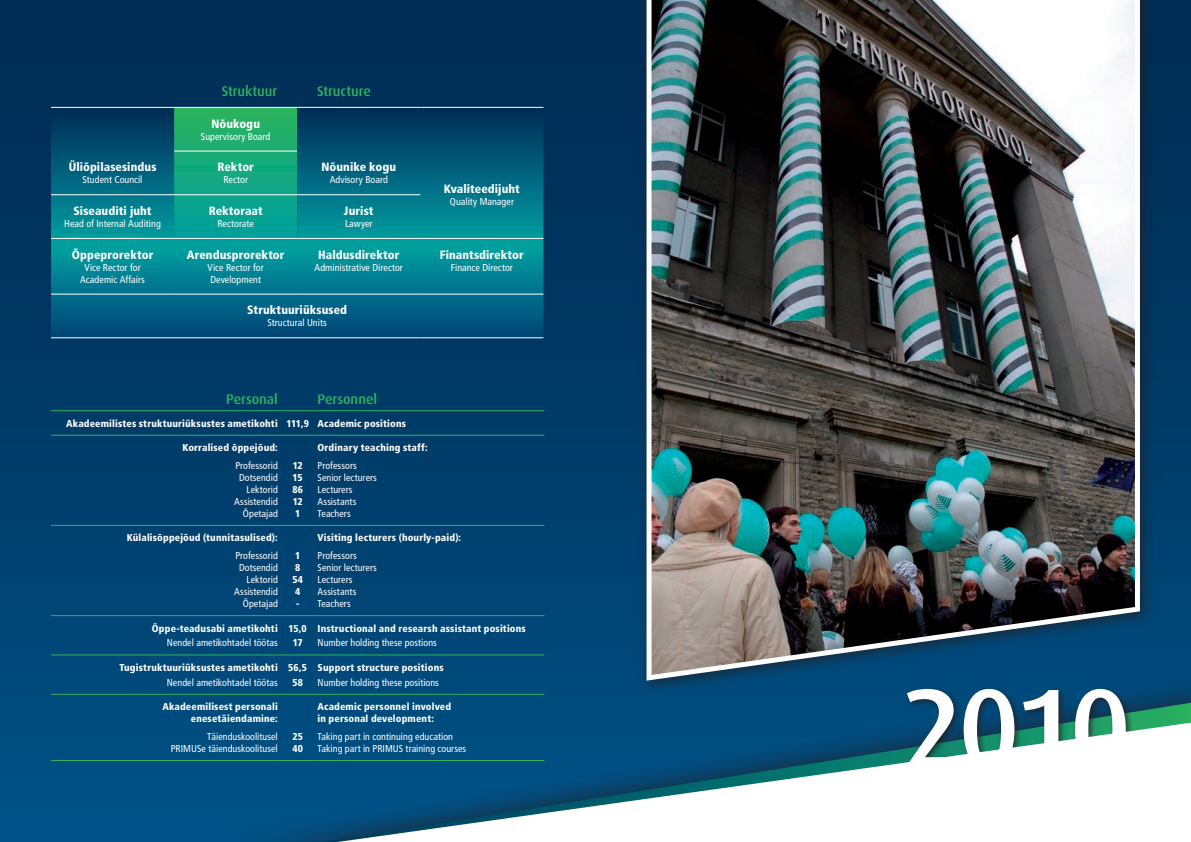
<style>
.page{position:relative;width:1191px;height:842px;background:#fff}
.page>*{position:absolute;margin:0;border:0;box-sizing:border-box;transform-origin:0 0}
.t1{font:500 14px "Dax";letter-spacing:-.005em;color:#2cb45d}
.t2{font:900 condensed 12px "Frutiger LT Std";letter-spacing:.005em;color:#fff}
.t3{font:condensed 10px/12px "Frutiger LT Std";letter-spacing:.005em;color:#fff}
.t4{font:900 condensed 10px/12px "Frutiger LT Std";letter-spacing:.015em;color:#fff;text-align:center}
</style>
<div class="page">
<div style="left:0;top:0;width:1191px;height:842px;background:linear-gradient(to bottom,#002a50,#005184)"></div>
<div style="left:208px;top:671px;width:983px;height:171px;background:#004b7c"></div>
<svg style="left:323px;top:703px;width:868px;height:139px"></svg>
<div style="left:636px;top:0;width:518px;height:694px;background:#231f20;opacity:.75"></div>
<img style="left:644px;top:0;width:498px;height:683px">
<hr style="left:51px;top:435px;width:227px;height:1px;background:#2cb45d">
<hr style="left:278px;top:435px;width:39px;height:1px;background:#2cb45d">
<hr style="left:317px;top:435px;width:227px;height:1px;background:#2cb45d">
<hr style="left:51px;top:525px;width:227px;height:1px;background:#2cb45d">
<hr style="left:278px;top:525px;width:39px;height:1px;background:#2cb45d">
<hr style="left:317px;top:525px;width:227px;height:1px;background:#2cb45d">
<hr style="left:51px;top:615px;width:227px;height:1px;background:#2cb45d">
<hr style="left:278px;top:615px;width:39px;height:1px;background:#2cb45d">
<hr style="left:317px;top:615px;width:227px;height:1px;background:#2cb45d">
<hr style="left:51px;top:654px;width:227px;height:1px;background:#2cb45d">
<hr style="left:278px;top:654px;width:39px;height:1px;background:#2cb45d">
<hr style="left:317px;top:654px;width:227px;height:1px;background:#2cb45d">
<hr style="left:51px;top:694px;width:227px;height:1px;background:#2cb45d">
<hr style="left:278px;top:694px;width:39px;height:1px;background:#2cb45d">
<hr style="left:317px;top:694px;width:227px;height:1px;background:#2cb45d">
<hr style="left:51px;top:760px;width:227px;height:1px;background:#2cb45d">
<hr style="left:278px;top:760px;width:39px;height:1px;background:#2cb45d">
<hr style="left:317px;top:760px;width:227px;height:1px;background:#2cb45d">
<hr style="left:51px;top:410px;width:227px;height:1px;background:#2cb45d">
<hr style="left:278px;top:410px;width:39px;height:1px;background:#2cb45d">
<hr style="left:317px;top:410px;width:227px;height:1px;background:#2cb45d">
<svg style="left:51px;top:108px;width:492px;height:130px;background:#05747c"></svg>
<svg style="left:51px;top:239px;width:492px;height:98px;background:#01758e"></svg>
<hr style="left:51px;top:194px;width:123px;height:1px;background:#fff">
<hr style="left:297px;top:194px;width:123px;height:1px;background:#fff">
<hr style="left:51px;top:238px;width:123px;height:1px;background:#fff">
<hr style="left:174px;top:238px;width:123px;height:1px;background:#fff">
<hr style="left:297px;top:238px;width:123px;height:1px;background:#fff">
<hr style="left:420px;top:238px;width:123px;height:1px;background:#fff">
<hr style="left:51px;top:294px;width:123px;height:1px;background:#fff">
<hr style="left:174px;top:294px;width:123px;height:1px;background:#fff">
<hr style="left:297px;top:294px;width:123px;height:1px;background:#fff">
<hr style="left:420px;top:294px;width:123px;height:1px;background:#fff">
<hr style="left:51px;top:337px;width:123px;height:1px;background:#fff">
<hr style="left:174px;top:337px;width:123px;height:1px;background:#fff">
<hr style="left:297px;top:337px;width:123px;height:1px;background:#fff">
<hr style="left:420px;top:337px;width:123px;height:1px;background:#fff">
<hr style="left:174px;top:151px;width:123px;height:1px;background:#fff">
<hr style="left:174px;top:194px;width:123px;height:1px;background:#fff">
<hr style="left:51px;top:107px;width:123px;height:1px;background:#fff">
<hr style="left:297px;top:107px;width:123px;height:1px;background:#fff">
<hr style="left:420px;top:107px;width:123px;height:1px;background:#fff">
<hr style="left:174px;top:107px;width:123px;height:1px;background:#fff">
<div style="left:901px;top:685px;width:232px;height:93px;background:#231f20;opacity:.75"></div>
<svg style="left:904px;top:689px;width:221px;height:34px"></svg>
<svg style="left:337px;top:723px;width:854px;height:119px;fill:#fff"></svg>
<h1 class="t1" style="left:222px;top:83px;width:57px">Struktuur</h1>
<h1 class="t1" style="left:317px;top:83px;width:55px">Structure</h1>
<p class="t2" style="left:211px;top:116px;width:50px">Nõukogu</p>
<p class="t3" style="left:201px;top:130px;width:71px">Supervisory Board</p>
<p class="t2" style="left:69px;top:160px;width:89px">Üliõpilasesindus</p>
<p class="t3" style="left:83px;top:174px;width:61px">Student Council</p>
<p class="t2" style="left:73px;top:204px;width:80px">Siseauditi juht</p>
<p class="t3" style="left:64px;top:218px;width:98px">Head of Internal Auditing</p>
<p class="t2" style="left:217px;top:160px;width:38px">Rektor</p>
<p class="t3" style="left:223px;top:174px;width:26px">Rector</p>
<p class="t2" style="left:209px;top:204px;width:55px">Rektoraat</p>
<p class="t3" style="left:217px;top:218px;width:38px">Rectorate</p>
<p class="t2" style="left:321px;top:160px;width:76px">Nõunike kogu</p>
<p class="t3" style="left:330px;top:174px;width:60px">Advisory Board</p>
<p class="t2" style="left:344px;top:204px;width:31px">Jurist</p>
<p class="t3" style="left:345px;top:218px;width:29px">Lawyer</p>
<p class="t2" style="left:444px;top:182px;width:78px">Kvaliteedijuht</p>
<p class="t3" style="left:450px;top:196px;width:66px">Quality Manager</p>
<p class="t2" style="left:72px;top:247px;width:83px">Õppeprorektor</p>
<p class="t3" style="left:80px;top:261px;width:66px;text-align:center">Vice Rector for<br>Academic Affairs</p>
<p class="t2" style="left:187px;top:247px;width:99px">Arendusprorektor</p>
<p class="t3" style="left:208px;top:261px;width:58px">Vice Rector for<br>Development</p>
<p class="t2" style="left:318px;top:247px;width:83px">Haldusdirektor</p>
<p class="t3" style="left:315px;top:261px;width:90px">Administrative Director</p>
<p class="t2" style="left:440px;top:247px;width:85px">Finantsdirektor</p>
<p class="t3" style="left:451px;top:261px;width:63px">Finance Director</p>
<p class="t2" style="left:247px;top:303px;width:101px">Struktuuriüksused</p>
<p class="t3" style="left:268px;top:317px;width:61px">Structural Units</p>
<h1 class="t1" style="left:226px;top:391px;width:53px">Personal</h1>
<h1 class="t1" style="left:317px;top:391px;width:61px">Personnel</h1>
<p class="t4" style="left:66px;top:417px;width:341px">Akadeemilistes struktuuriüksustes ametikohti 111,9 Academic positions</p>
<p class="t4" style="left:182px;top:442px;width:97px">Korralised õppejõud:</p>
<p class="t3" style="left:234px;top:459px;width:45px;text-align:right">Professorid<br>Dotsendid<br>Lektorid<br>Assistendid<br>Õpetajad</p>
<p class="t4" style="left:292px;top:459px;width:12px;text-align:justify">12<br>15<br>86<br>12<br>1</p>
<p class="t4" style="left:317px;top:442px;width:112px">Ordinary teaching staff:</p>
<p class="t3" style="left:317px;top:459px;width:61px">Professors<br>Senior lecturers<br>Lecturers<br>Assistants<br>Teachers</p>
<p class="t4" style="left:127px;top:532px;width:153px">Külalisõppejõud (tunnitasulised):</p>
<p class="t3" style="left:234px;top:550px;width:45px;text-align:right">Professorid<br>Dotsendid<br>Lektorid<br>Assistendid<br>Õpetajad</p>
<p class="t4" style="left:292px;top:550px;width:12px">1<br>8<br>54<br>4 -</p>
<p class="t4" style="left:317px;top:532px;width:145px">Visiting lecturers (hourly-paid):</p>
<p class="t3" style="left:317px;top:550px;width:61px">Professors<br>Senior lecturers<br>Lecturers<br>Assistants<br>Teachers</p>
<p class="t4" style="left:152px;top:622px;width:127px">Õppe-teadusabi ametikohti</p>
<p class="t3" style="left:167px;top:637px;width:113px">Nendel ametikohtadel töötas</p>
<p class="t4" style="left:120px;top:661px;width:160px">Tugistruktuuriüksustes ametikohti</p>
<p class="t3" style="left:167px;top:676px;width:113px">Nendel ametikohtadel töötas</p>
<p class="t4" style="left:289px;top:621px;width:20px;line-height:14.8px">15,0<br>17</p>
<p class="t4" style="left:317px;top:622px;width:210px">Instructional and researsh assistant positions</p>
<p class="t3" style="left:317px;top:637px;width:121px">Number holding these postions</p>
<p class="t4" style="left:288px;top:660px;width:20px;line-height:14.8px">56,5<br>58</p>
<p class="t4" style="left:317px;top:661px;width:128px">Support structure positions</p>
<p class="t3" style="left:317px;top:676px;width:123px">Number holding these positions</p>
<p class="t4" style="left:162px;top:701px;width:117px;text-align:right">Akadeemilisest personali enesetäiendamine:</p>
<p class="t3" style="left:171px;top:731px;width:109px;text-align:right">Täienduskoolitusel<br>PRIMUSe täienduskoolitusel</p>
<p class="t4" style="left:292px;top:730px;width:12px;text-align:left">25<br>40</p>
<p class="t4" style="left:317px;top:701px;width:135px;text-align:left">Academic personnel involved in personal development:</p>
<p class="t3" style="left:317px;top:731px;width:150px">Taking part in continuing education<br>Taking part in PRIMUS training courses</p>
</div>
